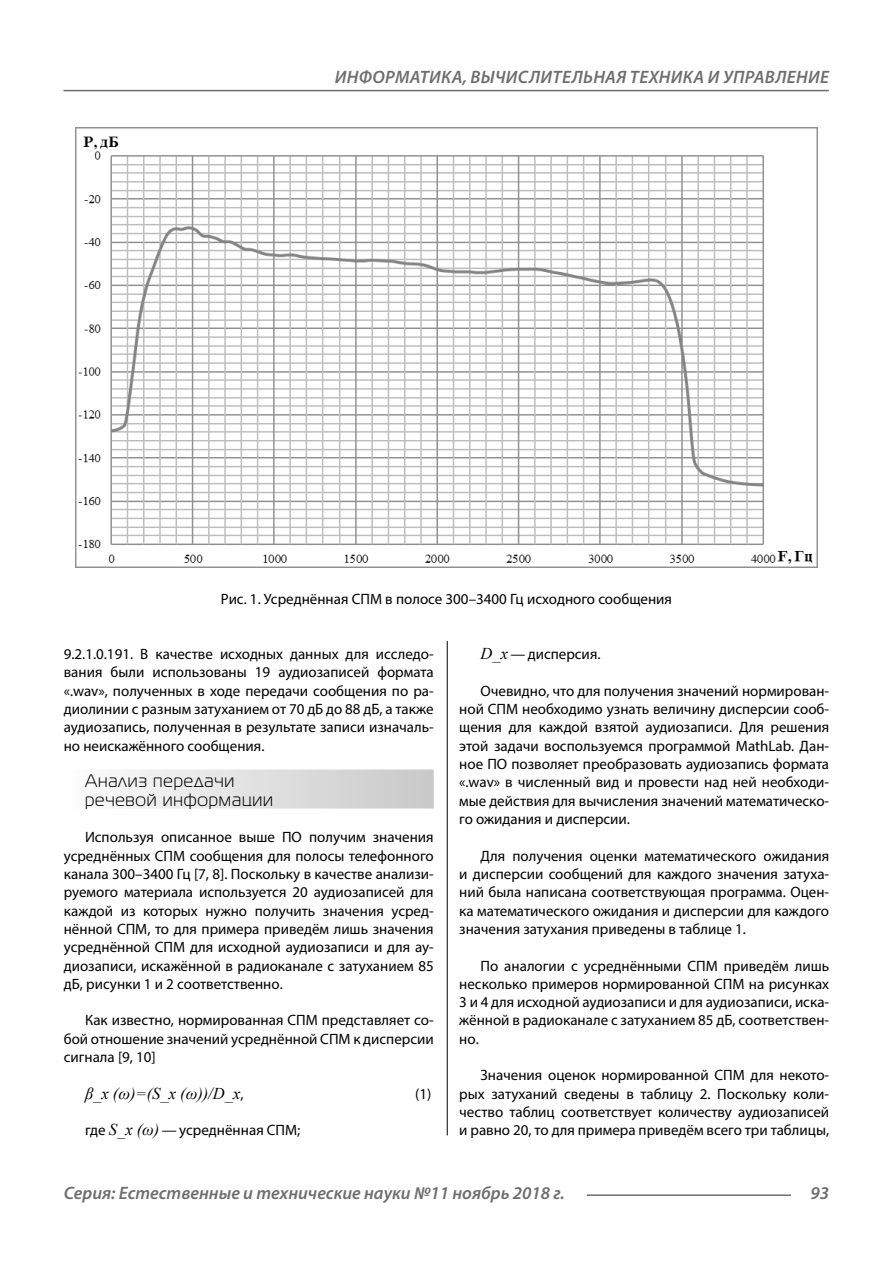
<style>
.page{position:relative;width:893px;height:1263px;background:#fff}
.page>*{position:absolute;margin:0;border:0;box-sizing:border-box;transform-origin:0 0}
.t1{font:italic 600 18px "Myriad Pro";letter-spacing:.005em;color:#6e6e6e}
.Subheader_2lines{font:18px/18.3px "Magistral C";letter-spacing:.05em;color:#000}
.Normal{font:italic 16.5px "Times New Roman";color:#000}
.Normal-2{font:15px/18.3px "Myriad Pro";color:#000;text-align:justify}
.podpis{font:15px "Myriad Pro";color:#000}
.s1{font-family:"Myriad Pro";font-style:normal;font-size:15px}
.s2{font-family:"Times New Roman";font-style:italic;font-size:16.5px}
</style>
<div class="page">
<hr style="left:447px;top:128px;width:1px;height:1007px;background:#000">
<hr style="left:63px;top:90px;width:766px;height:1px;background:#6e6e6e">
<div style="left:64px;top:769px;width:370px;height:39px;background:linear-gradient(to right,#fdfdfd,#c8c8c8)"></div>
<img style="left:76px;top:128px;width:741px;height:439px">
<hr style="left:587px;top:1194px;width:204px;height:2px;background:#6e6e6e">
<p class="t1" style="left:335px;top:66px;width:496px">ИНФОРМАТИКА, ВЫЧИСЛИТЕЛЬНАЯ ТЕХНИКА И УПРАВЛЕНИЕ</p>
<p class="podpis" style="left:221px;top:590px;width:453px">Рис. 1. Усреднённая СПМ в полосе 300–3400 Гц исходного сообщения</p>
<p class="Normal-2" style="left:64px;top:644px;width:371px">9.2.1.0.191. В качестве исходных данных для исследо&shy;вания были использованы 19 аудиозаписей формата «.wav», полученных в ходе передачи сообщения по ра&shy;диолинии с разным затуханием от 70 дБ до 88 дБ, а также аудиозапись, полученная в результате записи изначаль&shy;но неискажённого сообщения.</p>
<p class="Subheader_2lines" style="left:85px;top:772px;width:189px">Анализ передачи речевой информации</p>
<p class="Normal-2" style="left:64px;top:828px;width:371px;text-indent:21px">Используя описанное выше ПО получим значения усреднённых СПМ сообщения для полосы телефонного канала 300–3400 Гц [7, 8]. Поскольку в качестве анализи&shy;руемого материала используется 20 аудиозаписей для каждой из которых нужно получить значения усред&shy;нённой СПМ, то для примера приведём лишь значения усреднённой СПМ для исходной аудиозаписи и для ау&shy;диозаписи, искажённой в радиоканале с затуханием 85 дБ, рисунки 1 и 2 соответственно.</p>
<p class="Normal-2" style="left:64px;top:1011px;width:371px;text-indent:21px">Как известно, нормированная СПМ представляет со&shy;бой отношение значений усреднённой СПМ к дисперсии сигнала [9, 10]</p>
<p class="Normal" style="left:85px;top:1082px;width:160px">β_x (ω)=(S_x (ω))/D_x<span class="s1">,</span></p>
<p class="Normal-2" style="left:415px;top:1084px;width:18px">(1)</p>
<p class="Normal-2" style="left:85px;top:1121px;width:217px">где <span class="s2">S_x (ω)</span> — усреднённая СПМ;</p>
<p class="Normal-2" style="left:480px;top:644px;width:122px"><span class="s2">D_x</span> — дисперсия.</p>
<p class="Normal-2" style="left:459px;top:681px;width:371px;text-indent:21px">Очевидно, что для получения значений нормирован&shy;ной СПМ необходимо узнать величину дисперсии сооб&shy;щения для каждой взятой аудиозаписи. Для решения этой задачи воспользуемся программой MathLab. Дан&shy;ное ПО позволяет преобразовать аудиозапись формата «.wav» в численный вид и провести над ней необходи&shy;мые действия для вычисления значений математическо&shy;го ожидания и дисперсии.</p>
<p class="Normal-2" style="left:459px;top:846px;width:371px;text-indent:21px">Для получения оценки математического ожидания и дисперсии сообщений для каждого значения затуха&shy;ний была написана соответствующая программа. Оцен&shy;ка математического ожидания и дисперсии для каждого значения затухания приведены в таблице 1.</p>
<p class="Normal-2" style="left:459px;top:956px;width:371px;text-indent:21px">По аналогии с усреднёнными СПМ приведём лишь несколько примеров нормированной СПМ на рисунках 3 и 4 для исходной аудиозаписи и для аудиозаписи, иска&shy;жённой в радиоканале с затуханием 85 дБ, соответствен&shy;но.</p>
<p class="Normal-2" style="left:459px;top:1066px;width:371px;text-indent:21px">Значения оценок нормированной СПМ для некото&shy;рых затуханий сведены в таблицу 2. Поскольку коли&shy;чество таблиц соответствует количеству аудиозаписей и равно 20, то для примера приведём всего три таблицы,</p>
<p class="t1" style="left:64px;top:1182px;width:503px">Серия: Естественные и технические науки №11 ноябрь 2018 г.</p>
<p class="t1" style="left:810px;top:1182px;width:20px">93</p>
</div>
